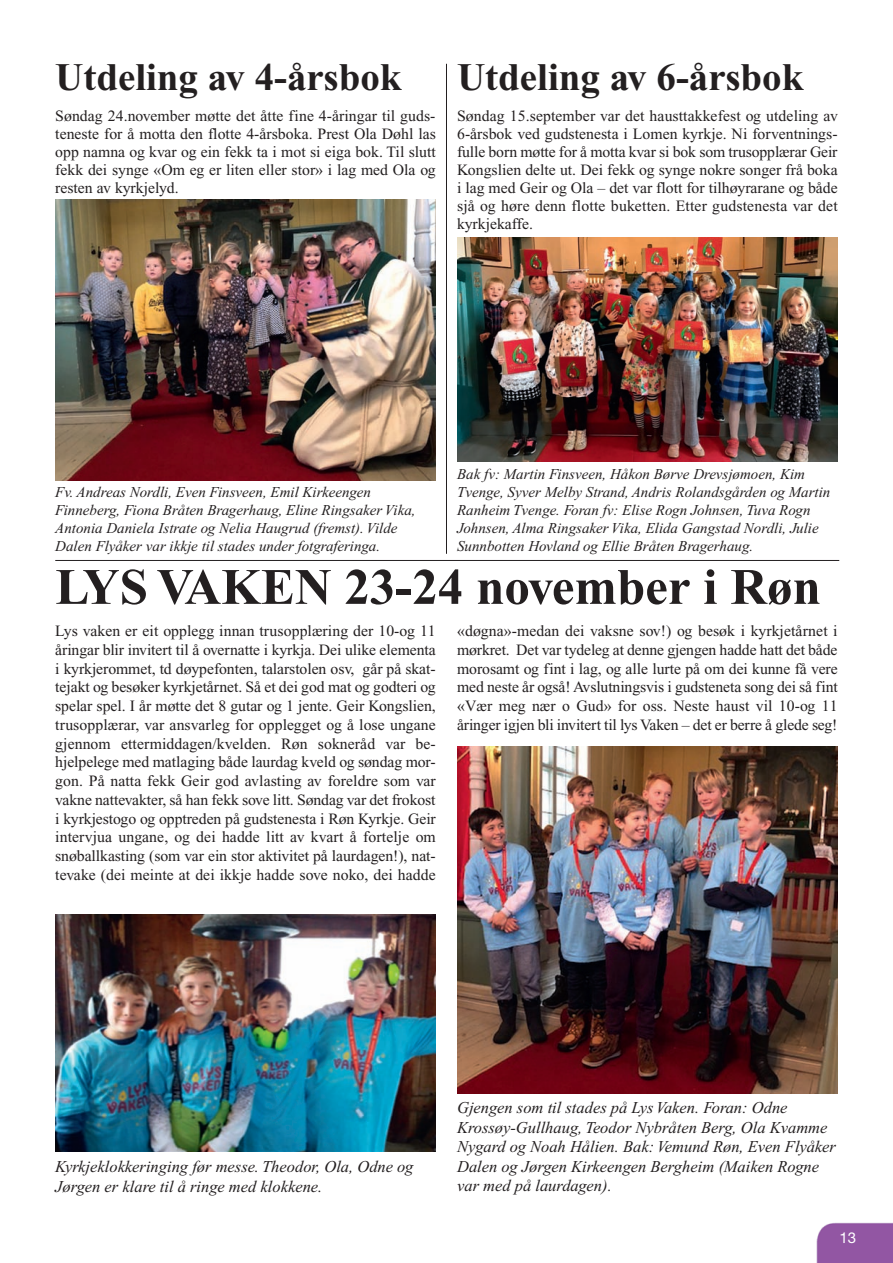
<style>
.page{position:relative;width:893px;height:1263px;background:#fff}
.page>*{position:absolute;margin:0;border:0;box-sizing:border-box;transform-origin:0 0}
.t1{font:700 51px "Times New Roman";color:#231f20}
.t2{font:700 39px "Times New Roman";color:#231f20}
.t3{font:italic 16.5px/19.5px "Times New Roman";color:#231f20}
.t4{font:15.75px/18.8px "Times New Roman";color:#231f20;text-align:justify}
.t5{font:italic 15px/18px "Times New Roman";color:#231f20}
.t6{font:15px "Helvetica Neue";color:#fff}
</style>
<div class="page">
<img style="left:816px;top:1222px;width:77px;height:41px">
<img style="left:55px;top:200px;width:381px;height:281px">
<img style="left:55px;top:914px;width:381px;height:238px">
<img style="left:457px;top:747px;width:381px;height:347px">
<hr style="left:55px;top:560px;width:784px;height:1px;background:#231f20">
<img style="left:457px;top:237px;width:381px;height:224px">
<hr style="left:446px;top:64px;width:1px;height:490px;background:#231f20">
<h2 class="t2" style="left:55px;top:64px;width:348px">Utdeling av 4-årsbok</h2>
<h2 class="t2" style="left:457px;top:64px;width:348px">Utdeling av 6-årsbok</h2>
<p class="t4" style="left:55px;top:108px;width:382px;line-height:18px">Søndag 24.november møtte det åtte fine 4-åringar til guds - teneste for å motta den flotte 4-årsboka. Prest Ola Døhl las opp namna og kvar og ein fekk ta i mot si eiga bok. Til slutt fekk dei synge «Om eg er liten eller stor» i lag med Ola og resten av kyrkjelyd.</p>
<p class="t4" style="left:457px;top:108px;width:382px;line-height:18px">Søndag 15.september var det hausttakkefest og utdeling av 6-årsbok ved gudstenesta i Lomen kyrkje. Ni forventnings&shy;fulle born møtte for å motta kvar si bok som trusopplærar Geir Kongslien delte ut. Dei fekk og synge nokre songer frå boka i lag med Geir og Ola – det var flott for til høyrarane og både sjå og høre denn flotte buketten. Etter gudstenesta var det kyrkje kaffe.</p>
<p class="t5" style="left:55px;top:485px;width:362px">Fv. Andreas Nordli, Even Finsveen, Emil Kirkeengen Finneberg, Fiona Bråten Bragerhaug, Eline Ringsaker Vika, Antonia Daniela Istrate og Nelia Haugrud (fremst). Vilde Dalen Flyåker var ikkje til stades under fotgraferinga.</p>
<p class="t5" style="left:457px;top:466px;width:375px">Bak fv: Martin Finsveen, Håkon Børve Drevsjømoen, Kim Tvenge, Syver Melby Strand, Andris Rolandsgården og Martin Ranheim Tvenge. Foran fv: Elise Rogn Johnsen, Tuva Rogn Johnsen, Alma Ringsaker Vika, Elida Gangstad Nordli, Julie Sunnbotten Hovland og Ellie Bråten Bragerhaug.</p>
<h1 class="t1" style="left:55px;top:570px;width:767px">LYS VAKEN 23-24 november i Røn</h1>
<p class="t4" style="left:55px;top:623px;width:382px">Lys vaken er eit opplegg innan trusopplæring der 10-og 11 åringar blir invitert til å overnatte i kyrkja. Dei ulike elementa i kyrkjerommet, td døypefonten, talarstolen osv, går på skat&shy;tejakt og besøker kyrkjetårnet. Så et dei god mat og godteri og spelar spel. I år møtte det 8 gutar og 1 jente. Geir Kongslien, trusopplærar, var ansvarleg for opplegget og å lose ungane gjennom ettermid dagen/kvelden. Røn sokneråd var be&shy;hjelpelege med matlaging både laurdag kveld og søndag mor&shy;gon. På natta fekk Geir god avlasting av foreldre som var vakne nattevakter, så han fekk sove litt. Søndag var det frokost i kyrkjestogo og opptreden på gudstenesta i Røn Kyrkje. Geir intervjua ungane, og dei hadde litt av kvart å fortelje om snøball kasting (som var ein stor aktivitet på laurdagen!), nat&shy;tevake (dei meinte at dei ikkje hadde sove noko, dei hadde</p>
<p class="t4" style="left:457px;top:623px;width:382px">«døgna»-medan dei vaksne sov!) og besøk i kyrkjetårnet i mørkret. Det var tydeleg at denne gjengen hadde hatt det både morosamt og fint i lag, og alle lurte på om dei kunne få vere med neste år også! Avslutningsvis i gudsteneta song dei så fint «Vær meg nær o Gud» for oss. Neste haust vil 10-og 11 åringer igjen bli invitert til lys Vaken – det er berre å glede seg!</p>
<p class="t3" style="left:55px;top:1158px;width:360px">Kyrkjeklokkeringing før messe. Theodor, Ola, Odne og<br>Jørgen er klare til å ringe med klokkene.</p>
<p class="t3" style="left:457px;top:1099px;width:380px">Gjengen som til stades på Lys Vaken. Foran: Odne Krossøy-Gullhaug, Teodor Nybråten Berg, Ola Kvamme Nygard og Noah Hålien. Bak: Vemund Røn, Even Flyåker Dalen og Jørgen Kirkeengen Bergheim (Maiken Rogne var med på laurdagen).</p>
<p class="t6" style="left:840px;top:1232px;width:18px">13</p>
</div>
